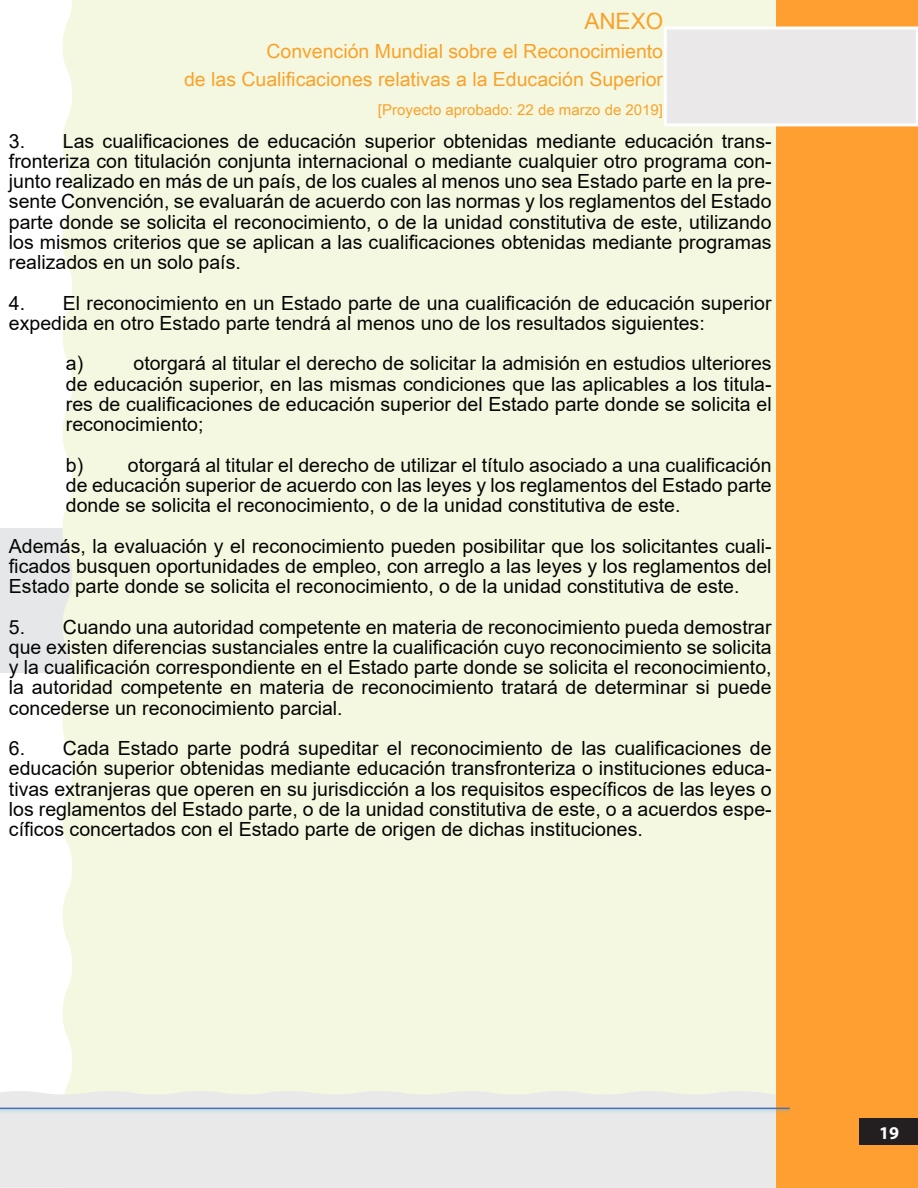
<style>
.page{position:relative;width:918px;height:1188px;background:#fff}
.page>*{position:absolute;margin:0;border:0;box-sizing:border-box;transform-origin:0 0}
.t1{font:22.5px "Arial Unicode MS";color:#f9a22b}
.t2{font:19.5px/20.2px "Arial";color:#040503;text-align:justify}
.t3{font:19.5px "Arial Unicode MS";color:#f9a22b}
.t4{font:700 18px "Myriad Pro";color:#fff}
.t5{font:15px "Arial Unicode MS";color:#f9a22b}
</style>
<div class="page">
<div style="left:0;top:528px;width:918px;height:144px;background:#e6e7e9"></div>
<div style="left:63px;top:0;width:714px;height:1091px;background:#f4f8e0"></div>
<div style="left:0;top:1091px;width:777px;height:97px;background:#e9e9e9"></div>
<div style="left:777px;top:0;width:141px;height:1188px;background:#ff9f31"></div>
<div style="left:0;top:1107px;width:793px;height:7px;background:#42b3da;opacity:.4"></div>
<hr style="left:0;top:1108px;width:790px;height:1px;background:#446fb6">
<div style="left:859px;top:1118px;width:59px;height:27px;background:#231f20"></div>
<div style="left:665px;top:28px;width:252px;height:97px;background:#eae8e8"></div>
<div style="left:664px;top:27px;width:254px;height:99px;border:3px solid #fff"></div>
<p class="t1" style="left:584px;top:5px;width:80px">ANEXO</p>
<p class="t3" style="left:266px;top:37px;width:398px">Convención Mundial sobre el Reconocimiento</p>
<p class="t3" style="left:184px;top:65px;width:481px">de las Cualificaciones relativas a la Educación Superior</p>
<p class="t5" style="left:378px;top:99px;width:287px">[Proyecto aprobado: 22 de marzo de 2019]</p>
<p class="t2" style="left:9px;top:130px;width:764px">3. Las cualificaciones de educación superior obtenidas mediante educación trans&shy;fronteriza con titulación conjunta internacional o mediante cualquier otro programa con&shy;junto realizado en más de un país, de los cuales al menos uno sea Estado parte en la pre&shy;sente Convención, se evaluarán de acuerdo con las normas y los reglamentos del Estado parte donde se solicita el reconocimiento, o de la unidad constitutiva de este, utilizando los mismos criterios que se aplican a las cualificaciones obtenidas mediante programas realizados en un solo país.</p>
<p class="t2" style="left:9px;top:292px;width:764px">4. El reconocimiento en un Estado parte de una cualificación de educación superior expedida en otro Estado parte tendrá al menos uno de los resultados siguientes:</p>
<p class="t2" style="left:66px;top:353px;width:19px">a)</p>
<p class="t2" style="left:66px;top:353px;width:707px;text-indent:68px">otorgará al titular el derecho de solicitar la admisión en estudios ulteriores de educación superior, en las mismas condiciones que las aplicables a los titula&shy;res de cualificaciones de educación superior del Estado parte donde se solicita el reconocimiento;</p>
<p class="t2" style="left:66px;top:454px;width:707px">b) otorgará al titular el derecho de utilizar el título asociado a una cualificación de educación superior de acuerdo con las leyes y los reglamentos del Estado parte donde se solicita el reconocimiento, o de la unidad constitutiva de este.</p>
<p class="t2" style="left:9px;top:535px;width:764px">Además, la evaluación y el reconocimiento pueden posibilitar que los solicitantes cuali&shy;ficados busquen oportunidades de empleo, con arreglo a las leyes y los reglamentos del Estado parte donde se solicita el reconocimiento, o de la unidad constitutiva de este.</p>
<p class="t2" style="left:9px;top:616px;width:764px">5. Cuando una autoridad competente en materia de reconocimiento pueda demostrar que existen diferencias sustanciales entre la cualificación cuyo reconocimiento se solicita y la cualificación correspondiente en el Estado parte donde se solicita el reconocimiento, la autoridad competente en materia de reconocimiento tratará de determinar si puede concederse un reconocimiento parcial.</p>
<p class="t2" style="left:9px;top:738px;width:764px">6. Cada Estado parte podrá supeditar el reconocimiento de las cualificaciones de educación superior obtenidas mediante educación transfronteriza o instituciones educa&shy;tivas extranjeras que operen en su jurisdicción a los requisitos específicos de las leyes o los reglamentos del Estado parte, o de la unidad constitutiva de este, o a acuerdos espe&shy;cíficos concertados con el Estado parte de origen de dichas instituciones.</p>
<p class="t4" style="left:879px;top:1121px;width:21px">19</p>
</div>
